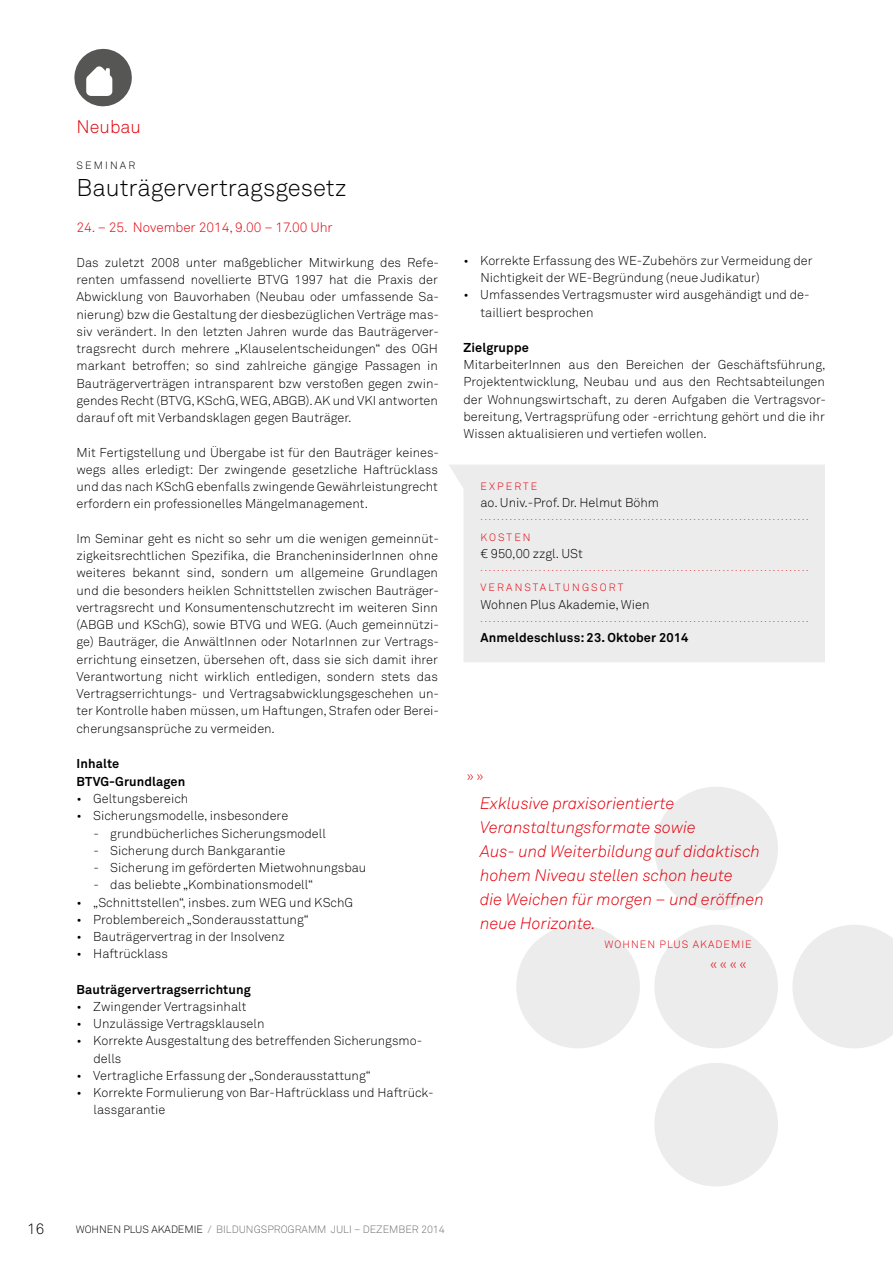
<style>
.page{position:relative;width:893px;height:1263px;background:#fff}
.page>*{position:absolute;margin:0;border:0;box-sizing:border-box;transform-origin:0 0}
.t1{font:300 24px "Akkurat";color:#000}
.t2{font:300 18px "Akkurat";color:#e3000b}
.t3{font:italic 300 16.5px/24px "Akkurat";color:#e3000b}
.t4{font:300 15px "Akkurat";color:#000}
.t5{font:300 13.5px "Akkurat";color:#e3000b}
.t6{font:300 12.75px/17.2px "Akkurat";color:#000;text-align:justify}
.t7{font:700 12.75px/18px "Akkurat";letter-spacing:.01em;color:#000}
.t8{font:300 10.5px "Akkurat";letter-spacing:.19em;color:#e3000b}
.t9{font:300 10.5px "Akkurat";color:#6e6e6e}
.t10{font:300 10.5px "Akkurat";color:#000}
.t11{font:300 10.5px "Akkurat";letter-spacing:.1em;color:#e3000b}
.t12{font:300 10.5px "Akkurat";letter-spacing:.2em;color:#000}
.t13{font:300 9px "Akkurat";color:#e3000b}
.s1{color:#6e6e6e}
</style>
<div class="page">
<svg style="left:74px;top:48px;width:58px;height:59px"></svg>
<div style="left:449px;top:465px;width:376px;height:197px;background:#ececec"></div>
<div style="left:654px;top:925px;width:124px;height:123px;background:#ececec;border-radius:50%"></div>
<div style="left:516px;top:925px;width:124px;height:123px;background:#ececec;border-radius:50%"></div>
<svg style="left:792px;top:925px;width:101px;height:123px"></svg>
<div style="left:654px;top:1063px;width:124px;height:123px;background:#ececec;border-radius:50%"></div>
<div style="left:654px;top:787px;width:124px;height:123px;background:#ececec;border-radius:50%"></div>
<h2 class="t2" style="left:77px;top:116px;width:66px">Neubau</h2>
<p class="t12" style="left:77px;top:159px;width:60px">SEMINAR</p>
<h1 class="t1" style="left:77px;top:174px;width:272px">Bauträgervertragsgesetz</h1>
<p class="t5" style="left:77px;top:220px;width:258px">24. – 25. November 2014, 9.00 – 17.00 Uhr</p>
<p class="t6" style="left:77px;top:254px;width:364px">Das zuletzt 2008 unter maßgeblicher Mitwirkung des Refe&shy;renten umfassend novellierte BTVG 1997 hat die Praxis der Abwicklung von Bauvorhaben (Neubau oder umfassende Sa&shy;nierung) bzw die Gestaltung der diesbezüglichen Verträge mas&shy;siv verändert. In den letzten Jahren wurde das Bauträgerver&shy;tragsrecht durch mehrere „Klauselentscheidungen“ des OGH markant betroffen; so sind zahlreiche gängige Passagen in Bauträgerverträgen intransparent bzw verstoßen gegen zwin&shy;gendes Recht (BTVG, KSchG, WEG, ABGB). AK und VKI antworten darauf oft mit Verbandsklagen gegen Bauträger.</p>
<p class="t6" style="left:77px;top:444px;width:364px">Mit Fertigstellung und Übergabe ist für den Bauträger keines&shy;wegs alles erledigt: Der zwingende gesetzliche Haftrücklass und das nach KSchG ebenfalls zwingende Gewährleistungrecht erfordern ein professionelles Mängelmanagement.</p>
<p class="t6" style="left:77px;top:530px;width:364px">Im Seminar geht es nicht so sehr um die wenigen gemeinnüt&shy;zigkeitsrechtlichen Spezifika, die BrancheninsiderInnen ohne weiteres bekannt sind, sondern um allgemeine Grundlagen und die besonders heiklen Schnittstellen zwischen Bauträger&shy;vertragsrecht und Konsumentenschutzrecht im weiteren Sinn (ABGB und KSchG), sowie BTVG und WEG. (Auch gemeinnützi&shy;ge) Bauträger, die AnwältInnen oder NotarInnen zur Vertrags&shy;errichtung einsetzen, übersehen oft, dass sie sich damit ihrer Verantwortung nicht wirklich entledigen, sondern stets das Vertragserrichtungs- und Vertragsabwicklungsgeschehen un&shy;ter Kontrolle haben müssen, um Haftungen, Strafen oder Berei&shy;cherungsansprüche zu vermeiden.</p>
<p class="t7" style="left:77px;top:754px;width:110px">Inhalte<br>BTVG-Grundlagen</p>
<p class="t6" style="left:77px;top:790px;width:113px">• Geltungsbereich</p>
<p class="t6" style="left:77px;top:807px;width:213px">• Sicherungsmodelle, insbesondere</p>
<p class="t6" style="left:94px;top:825px;width:234px">- grundbücherliches Sicherungsmodell</p>
<p class="t6" style="left:94px;top:842px;width:193px">- Sicherung durch Bankgarantie</p>
<p class="t6" style="left:94px;top:859px;width:274px">- Sicherung im geförderten Mietwohnungsbau</p>
<p class="t6" style="left:94px;top:876px;width:221px">- das beliebte „Kombinationsmodell“</p>
<p class="t6" style="left:77px;top:894px;width:278px">• „Schnittstellen“, insbes. zum WEG und KSchG</p>
<p class="t6" style="left:77px;top:911px;width:234px">• Problembereich „Sonderausstattung“</p>
<p class="t6" style="left:77px;top:928px;width:210px">• Bauträgervertrag in der Insolvenz</p>
<p class="t6" style="left:77px;top:945px;width:93px">• Haftrücklass</p>
<p class="t7" style="left:77px;top:980px;width:176px">Bauträgervertragserrichtung</p>
<p class="t6" style="left:77px;top:998px;width:171px">• Zwingender Vertragsinhalt</p>
<p class="t6" style="left:77px;top:1015px;width:189px">• Unzulässige Vertragsklauseln</p>
<p class="t6" style="left:94px;top:1032px;width:330px;text-indent:-17px">• Korrekte Ausgestaltung des betreffenden Sicherungsmo&shy;dells</p>
<p class="t6" style="left:77px;top:1067px;width:296px">• Vertragliche Erfassung der „Sonderausstattung“</p>
<p class="t6" style="left:94px;top:1084px;width:341px;text-indent:-17px">• Korrekte Formulierung von Bar-Haftrücklass und Haftrück&shy;lassgarantie</p>
<p class="t6" style="left:480px;top:252px;width:334px;text-indent:-17px">• Korrekte Erfassung des WE-Zubehörs zur Vermeidung der<br>Nichtigkeit der WE-Begründung (neue Judikatur)</p>
<p class="t6" style="left:480px;top:287px;width:331px;text-indent:-17px">• Umfassendes Vertragsmuster wird ausgehändigt und de&shy;tailliert besprochen</p>
<p class="t7" style="left:463px;top:339px;width:67px">Zielgruppe</p>
<p class="t6" style="left:463px;top:356px;width:364px">MitarbeiterInnen aus den Bereichen der Geschäftsführung, Projektentwicklung, Neubau und aus den Rechtsabteilungen der Wohnungswirtschaft, zu deren Aufgaben die Vertragsvor&shy;bereitung, Vertragsprüfung oder -errichtung gehört und die ihr Wissen aktualisieren und vertiefen wollen.</p>
<p class="t8" style="left:480px;top:480px;width:58px">EXPERTE</p>
<p class="t6" style="left:480px;top:494px;width:180px">ao. Univ.-Prof. Dr. Helmut Böhm</p>
<p class="t13" style="left:480px;top:512px;width:330px">...............................................................................</p>
<p class="t8" style="left:480px;top:531px;width:52px">KOSTEN</p>
<p class="t6" style="left:480px;top:545px;width:104px">€ 950,00 zzgl. USt</p>
<p class="t13" style="left:480px;top:563px;width:330px">...............................................................................</p>
<p class="t8" style="left:480px;top:582px;width:144px">VERANSTALTUNGSORT</p>
<p class="t6" style="left:480px;top:596px;width:171px">Wohnen Plus Akademie, Wien</p>
<p class="t13" style="left:480px;top:614px;width:330px">...............................................................................</p>
<p class="t7" style="left:480px;top:629px;width:210px">Anmeldeschluss: 23. Oktober 2014</p>
<p class="t5" style="left:467px;top:768px;width:18px">»»</p>
<p class="t3" style="left:480px;top:791px;width:285px">Exklusive praxisorientierte<br>Veranstaltungsformate sowie<br>Aus- und Weiterbildung auf didaktisch hohem Niveau stellen schon heute<br>die Weichen für morgen – und eröffnen neue Horizonte.</p>
<p class="t11" style="left:604px;top:938px;width:149px">WOHNEN PLUS AKADEMIE</p>
<p class="t5" style="left:710px;top:956px;width:38px">««««</p>
<p class="t4" style="left:27px;top:1220px;width:19px">16</p>
<p class="t10" style="left:76px;top:1223px;width:155px">WOHNEN PLUS AKADEMIE <span class="s1">/ Bildun</span></p>
<p class="t9" style="left:254px;top:1223px;width:57px">gsprogramm</p>
<p class="t9" style="left:331px;top:1223px;width:11px">Juli</p>
<p class="t9" style="left:354px;top:1223px;width:37px">– Dezembe</p>
<p class="t9" style="left:412px;top:1223px;width:35px">r 2014</p>
</div>
